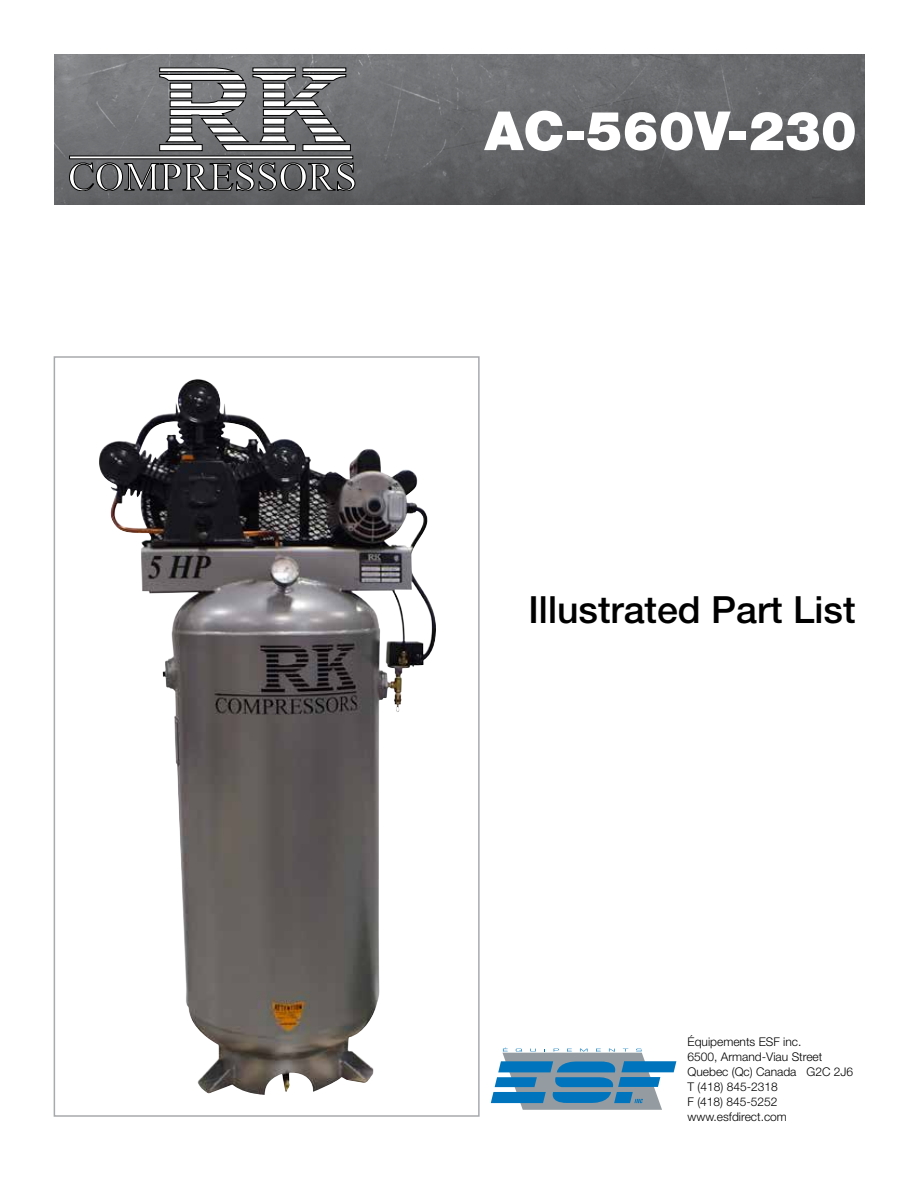
<style>
.page{position:relative;width:918px;height:1188px;background:#fff}
.page>*{position:absolute;margin:0;border:0;box-sizing:border-box;transform-origin:0 0}
.t1{font:900 54px "Helvetica Neue";color:#fff}
.t2{font:500 37.5px "Helvetica Neue";color:#000}
.t3{font:300 12px/15px "Helvetica Neue";color:#000}
</style>
<div class="page">
<img style="left:99px;top:392px;width:337px;height:703px">
<div style="left:54px;top:356px;width:426px;height:761px;border:2px solid #a7a9ac"></div>
<img style="left:54px;top:54px;width:810px;height:151px">
<svg style="left:69px;top:163px;width:286px;height:28px;background:#6c6d6e"></svg>
<div style="left:303px;top:144px;width:48px;height:7px;background:#fff;border:1px solid #000"></div>
<svg style="left:159px;top:68px;width:187px;height:83px"></svg>
<svg style="left:491px;top:1048px;width:185px;height:62px"></svg>
<h1 class="t1" style="left:484px;top:99px;width:374px">AC-560V-230</h1>
<h2 class="t2" style="left:529px;top:588px;width:328px">Illustrated Part List</h2>
<p class="t3" style="left:688px;top:1034px;width:167px">Équipements ESF inc.<br>6500, Armand-Viau Street<br>Quebec (Qc) Canada G2C 2J6<br>T (418) 845-2318<br>F (418) 845-5252 www.esfdirect.com</p>
</div>
